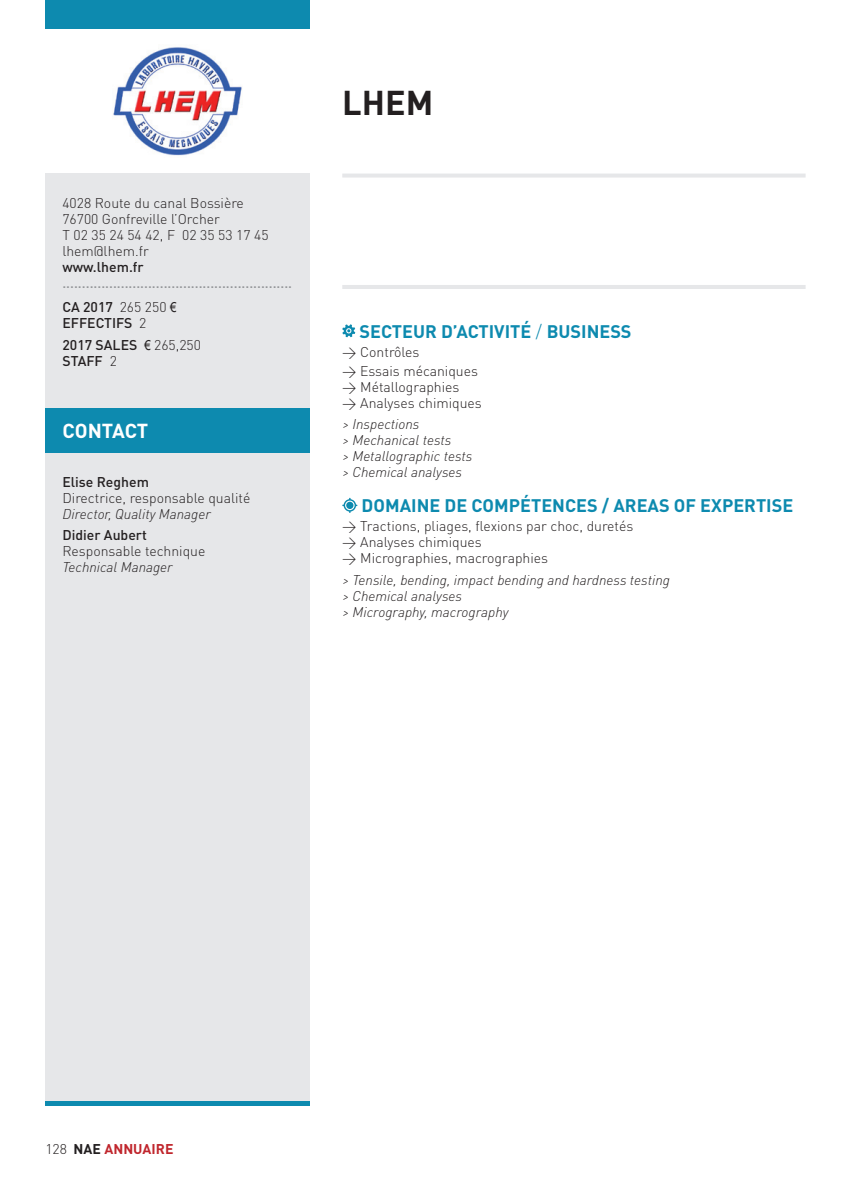
<style>
.page{position:relative;width:851px;height:1191px;background:#fff}
.page>*{position:absolute;margin:0;border:0;box-sizing:border-box;transform-origin:0 0}
.TEXTE{font:700 34px "DIN";color:#231f20}
.t1{font:700 20px "DIN";letter-spacing:-.005em;color:#fff}
.TEXTE-2{font:700 18px "DIN";color:#0d8aaf}
.TEXTE-3{font:300 14px "DIN";color:#231f20}
.TEXTE-4{font:italic 300 14px "DIN Pro";color:#231f20}
.TEXTE-5{font:500 14px "DIN";color:#231f20}
.TEXTE-6{font:500 14px "DIN";color:#939598}
.t2{font:700 14px "DIN";color:#c0262d}
.s1{font-weight:300}
.s2{font-family:"Arial Narrow";font-weight:400}
.s3{font-weight:300;color:#231f20}
.s4{color:#231f20}
</style>
<div class="page">
<div style="left:45px;top:173px;width:265px;height:933px;background:#e6e7e9"></div>
<hr style="left:45px;top:1102px;width:265px;height:4px;background:#0d8aaf">
<svg style="left:342px;top:173px;width:463px;height:4px;fill:#e6e7e9"></svg>
<div style="left:45px;top:0;width:265px;height:28px;background:#0d8aaf"></div>
<svg style="left:342px;top:324px;width:13px;height:13px"></svg>
<svg style="left:342px;top:498px;width:15px;height:14px"></svg>
<hr style="left:342px;top:285px;width:463px;height:4px;background:#e6e7e9">
<div style="left:45px;top:408px;width:265px;height:44px;background:#0d8aaf"></div>
<img style="left:113px;top:47px;width:129px;height:109px">
<p class="TEXTE-3" style="left:62px;top:194px;width:183px">4028 Route du canal Bossière</p>
<p class="TEXTE-3" style="left:62px;top:210px;width:159px">76700 Gonfreville l’Orcher</p>
<p class="TEXTE-3" style="left:62px;top:226px;width:207px">T 02 35 24 54 42, F 02 35 53 17 45</p>
<p class="TEXTE-3" style="left:62px;top:242px;width:88px">lhem@lhem.fr</p>
<p class="TEXTE-5" style="left:62px;top:257px;width:83px">www.lhem.fr</p>
<p class="TEXTE-6" style="left:62px;top:273px;width:231px">...........................................................</p>
<p class="TEXTE-5" style="left:62px;top:298px;width:116px">CA 2017 <span class="s1">265 250</span> <span class="s2">€</span></p>
<p class="TEXTE-5" style="left:62px;top:314px;width:85px">EFFECTIFS <span class="s1">2</span></p>
<p class="TEXTE-5" style="left:62px;top:336px;width:140px">2017 SALES <span class="s2">€</span> <span class="s1">265,250</span></p>
<p class="TEXTE-5" style="left:62px;top:352px;width:56px">STAFF <span class="s1">2</span></p>
<p class="t1" style="left:62px;top:418px;width:87px">CONTACT</p>
<p class="TEXTE-5" style="left:62px;top:472px;width:88px">Elise Reghem</p>
<p class="TEXTE-3" style="left:62px;top:489px;width:189px">Directrice, responsable qualité</p>
<p class="TEXTE-4" style="left:62px;top:503px;width:150px">Director, Quality Manager</p>
<p class="TEXTE-5" style="left:62px;top:526px;width:86px">Didier Aubert</p>
<p class="TEXTE-3" style="left:62px;top:542px;width:144px">Responsable technique</p>
<p class="TEXTE-4" style="left:62px;top:556px;width:112px">Technical Manager</p>
<p class="TEXTE" style="left:342px;top:81px;width:92px">LHEM</p>
<p class="TEXTE-2" style="left:359px;top:320px;width:273px">SECTEUR D’ACTIVITÉ <span class="s1">/</span> BUSINESS</p>
<p class="TEXTE-3" style="left:342px;top:343px;width:79px">&gt; Contrôles</p>
<p class="TEXTE-3" style="left:342px;top:362px;width:137px">&gt; Essais mécaniques</p>
<p class="TEXTE-3" style="left:342px;top:378px;width:119px">&gt; Métallographies</p>
<p class="TEXTE-3" style="left:342px;top:394px;width:141px">&gt; Analyses chimiques</p>
<p class="TEXTE-4" style="left:342px;top:413px;width:79px">&gt; Inspections</p>
<p class="TEXTE-4" style="left:342px;top:429px;width:111px">&gt; Mechanical tests</p>
<p class="TEXTE-4" style="left:342px;top:445px;width:132px">&gt; Metallographic tests</p>
<p class="TEXTE-4" style="left:342px;top:461px;width:121px">&gt; Chemical analyses</p>
<p class="TEXTE-2" style="left:361px;top:494px;width:433px">DOMAINE DE COMPÉTENCES / AREAS OF EXPERTISE</p>
<p class="TEXTE-3" style="left:342px;top:517px;width:292px">&gt; Tractions, pliages, flexions par choc, duretés</p>
<p class="TEXTE-3" style="left:342px;top:533px;width:141px">&gt; Analyses chimiques</p>
<p class="TEXTE-3" style="left:342px;top:549px;width:207px">&gt; Micrographies, macrographies</p>
<p class="TEXTE-4" style="left:342px;top:569px;width:329px">&gt; Tensile, bending, impact bending and hardness testing</p>
<p class="TEXTE-4" style="left:342px;top:585px;width:121px">&gt; Chemical analyses</p>
<p class="TEXTE-4" style="left:342px;top:601px;width:168px">&gt; Micrography, macrography</p>
<p class="t2" style="left:45px;top:1140px;width:130px"><span class="s3">128</span> <span class="s4">NAE</span> ANNUAIRE</p>
</div>
